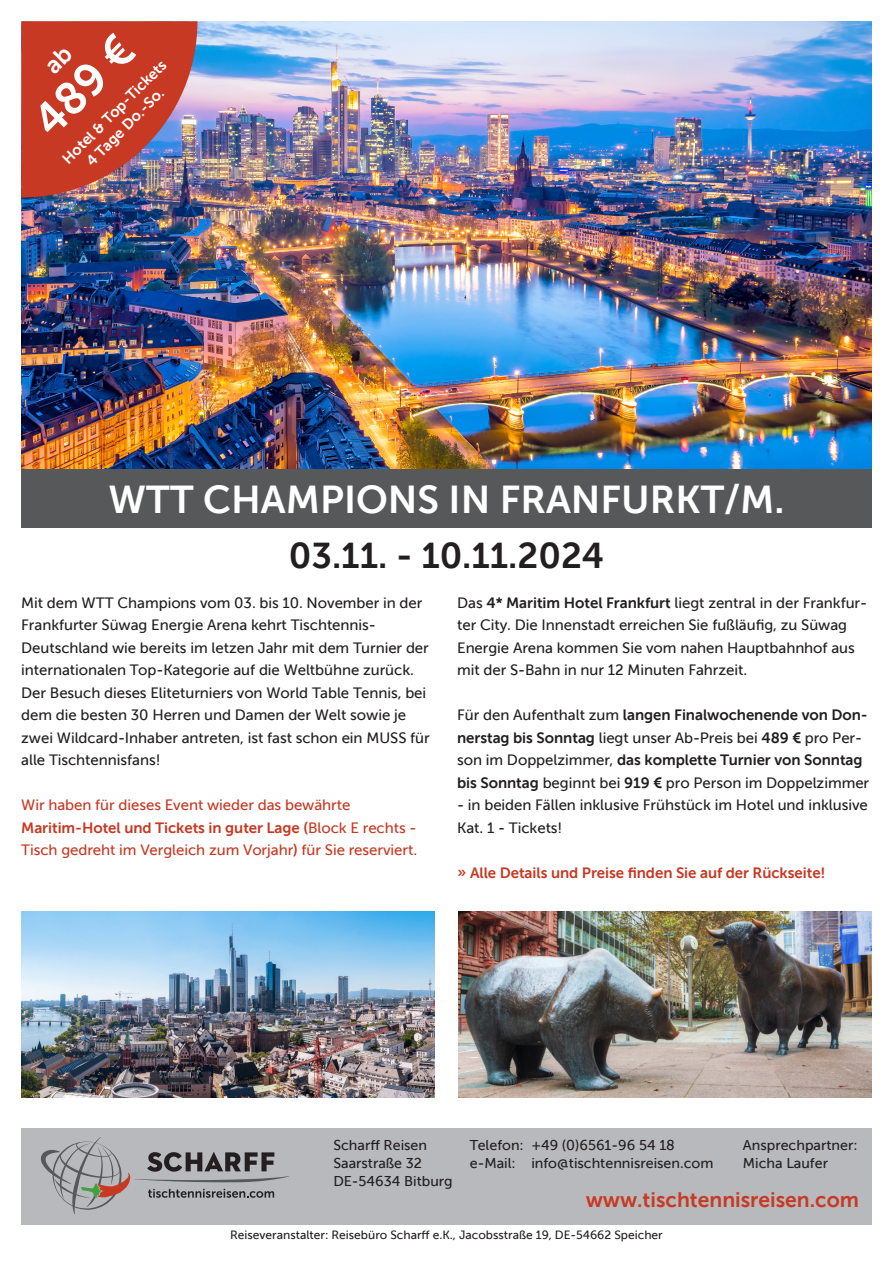
<style>
.page{position:relative;width:893px;height:1263px;background:#fff}
.page>*{position:absolute;margin:0;border:0;box-sizing:border-box;transform-origin:0 0}
.t1{font:45px "Museo Sans 700";color:#fff}
.t2{font:39px "Museo Sans 700";color:#fff}
.t3{font:36px "Museo Sans 700";color:#231f20}
.t4{font:21px "Museo Sans 700";color:#c73922}
.t5{font:15px/22.5px "Museo Sans 500";letter-spacing:-.005em;color:#231f20}
.t6{font:15px "Museo Sans 700";letter-spacing:-.005em;color:#c73922}
.t7{font:15px "Museo Sans 700";letter-spacing:-.005em;color:#231f20}
.t8{font:15px "Museo Sans 500";letter-spacing:-.005em;color:#c73922}
.t9{font:15px/18px "Museo Sans 700";color:#fff;text-align:center}
.t10{font:14.25px "Museo Sans 500";color:#231f20}
.t11{font:12px "Museo Sans 500";color:#231f20}
.s1{font-family:"Museo Sans 500"}
.s2{font-family:"Museo Sans 700"}
</style>
<div class="page">
<img style="left:21px;top:21px;width:851px;height:449px">
<div style="left:21px;top:470px;width:851px;height:58px;background:#57585a"></div>
<div style="left:21px;top:1128px;width:851px;height:97px;background:#b8b9bc"></div>
<svg style="left:41px;top:1137px;width:248px;height:77px"></svg>
<img style="left:21px;top:911px;width:414px;height:187px">
<img style="left:458px;top:911px;width:414px;height:187px">
<img style="left:21px;top:21px;width:176px;height:176px">
<h1 class="t1" style="left:30px;top:116px;width:122px;rotate:-45deg">489 €</h1>
<p class="t9" style="left:59px;top:156px;width:142px;rotate:-45deg">Hotel &amp; Top-Tickets<br>4 Tage Do.-So.</p>
<h2 class="t2" style="left:109px;top:485px;width:677px">WTT CHAMPIONS IN FRANFURKT/M.</h2>
<h3 class="t3" style="left:289px;top:542px;width:317px">03.11. - 10.11.2024</h3>
<p class="t5" style="left:21px;top:593px;width:410px">Mit dem WTT Champions vom 03. bis 10. November in der Frankfurter Süwag Energie Arena kehrt Tischtennis-Deutschland wie bereits im letzen Jahr mit dem Turnier der internationalen Top-Kategorie auf die Weltbühne zurück.<br>Der Besuch dieses Eliteturniers von World Table Tennis, bei dem die besten 30 Herren und Damen der Welt sowie je zwei Wildcard-Inhaber antreten, ist fast schon ein MUSS für alle Tischtennisfans!</p>
<p class="t8" style="left:21px;top:800px;width:331px">Wir haben für dieses Event wieder das bewährte</p>
<p class="t6" style="left:21px;top:822px;width:397px">Maritim-Hotel und Tickets in guter Lage (<span class="s1">Block E rechts -</span></p>
<p class="t8" style="left:21px;top:845px;width:397px">Tisch gedreht im Vergleich zum Vorjahr<span class="s2">)</span> für Sie reserviert.</p>
<p class="t5" style="left:457px;top:593px;width:412px">Das <span class="s2">4* Maritim Hotel Frankfurt</span> liegt zentral in der Frankfur&shy;ter City. Die Innenstadt erreichen Sie fußläufig, zu Süwag Energie Arena kommen Sie vom nahen Hauptbahnhof aus mit der S-Bahn in nur 12 Minuten Fahrzeit.</p>
<p class="t7" style="left:457px;top:710px;width:412px"><span class="s1">Für den Aufenthalt zum</span> langen Finalwochenende von Don-</p>
<p class="t5" style="left:457px;top:728px;width:407px"><span class="s2">nerstag bis Sonntag</span> liegt unser Ab-Preis bei <span class="s2">489 €</span> pro Per-</p>
<p class="t7" style="left:457px;top:755px;width:407px"><span class="s1">son im Doppelzimmer,</span> das komplette Turnier von Sonntag</p>
<p class="t5" style="left:457px;top:773px;width:414px"><span class="s2">bis Sonntag</span> beginnt bei <span class="s2">919 €</span> pro Person im Doppelzimmer</p>
<p class="t5" style="left:457px;top:795px;width:412px">- in beiden Fällen inklusive Frühstück im Hotel und inklusive<br>Kat. 1 - Tickets!</p>
<p class="t6" style="left:457px;top:867px;width:370px">» Alle Details und Preise finden Sie auf der Rückseite!</p>
<p class="t10" style="left:333px;top:1140px;width:95px">Scharff Reisen</p>
<p class="t10" style="left:470px;top:1140px;width:207px">Telefon: +49 (0)6561-96 54 18</p>
<p class="t10" style="left:743px;top:1140px;width:116px">Ansprechpartner:</p>
<p class="t10" style="left:333px;top:1158px;width:90px">Saarstraße 32</p>
<p class="t10" style="left:470px;top:1158px;width:245px">e-Mail: info@tischtennisreisen.com</p>
<p class="t10" style="left:743px;top:1158px;width:87px">Micha Laufer</p>
<p class="t10" style="left:333px;top:1176px;width:121px">DE-54634 Bitburg</p>
<h3 class="t4" style="left:586px;top:1192px;width:275px">www.tischtennisreisen.com</h3>
<p class="t11" style="left:230px;top:1230px;width:434px">Reiseveranstalter: Reisebüro Scharff e.K., Jacobsstraße 19, DE-54662 Speicher</p>
</div>
